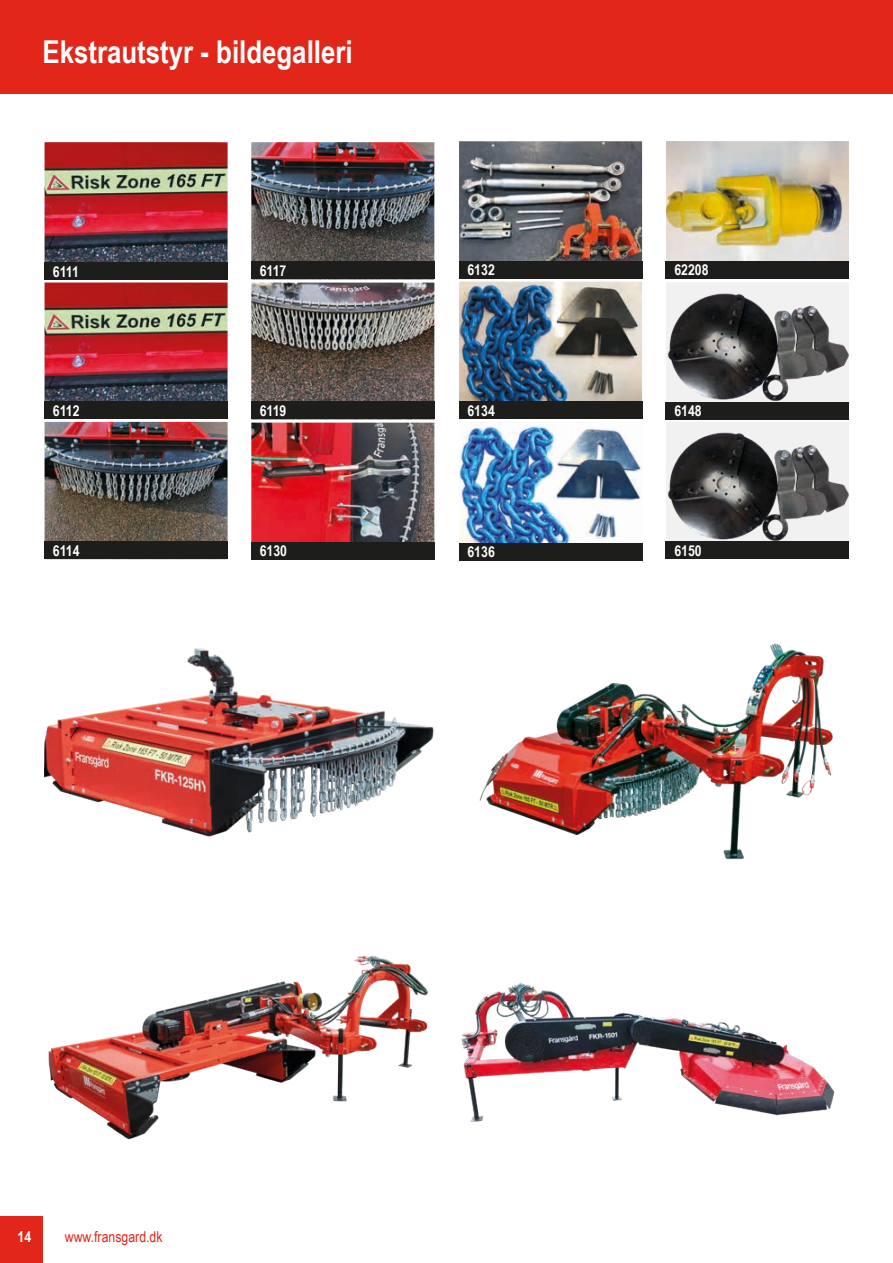
<style>
.page{position:relative;width:893px;height:1263px;background:#fff}
.page>*{position:absolute;margin:0;border:0;box-sizing:border-box;transform-origin:0 0}
.t1{font:700 31.5px "Arial Narrow";color:#fff}
.t2{font:700 15px "Arial Narrow";color:#fff}
.t3{font:15px "Arial Narrow";color:#e2261a}
</style>
<div class="page">
<img style="left:46px;top:282px;width:181px;height:120px">
<div style="left:42px;top:278px;width:189px;height:143px;border:3px solid #fff"></div>
<img style="left:46px;top:143px;width:181px;height:120px">
<div style="left:42px;top:139px;width:189px;height:143px;border:3px solid #fff"></div>
<img style="left:46px;top:423px;width:181px;height:119px">
<div style="left:42px;top:419px;width:189px;height:143px;border:3px solid #fff"></div>
<img style="left:667px;top:142px;width:181px;height:119px">
<div style="left:663px;top:138px;width:189px;height:143px;border:3px solid #fff"></div>
<img style="left:667px;top:283px;width:181px;height:119px">
<div style="left:663px;top:279px;width:189px;height:143px;border:3px solid #fff"></div>
<svg style="left:667px;top:423px;width:181px;height:119px"></svg>
<div style="left:663px;top:419px;width:189px;height:143px;border:3px solid #fff"></div>
<img style="left:460px;top:282px;width:181px;height:120px">
<div style="left:456px;top:278px;width:189px;height:143px;border:3px solid #fff"></div>
<img style="left:460px;top:423px;width:181px;height:120px">
<div style="left:456px;top:419px;width:189px;height:143px;border:3px solid #fff"></div>
<img style="left:252px;top:423px;width:181px;height:119px">
<div style="left:248px;top:419px;width:189px;height:143px;border:3px solid #fff"></div>
<img style="left:460px;top:142px;width:181px;height:119px">
<div style="left:456px;top:138px;width:189px;height:144px;border:3px solid #fff"></div>
<svg style="left:252px;top:283px;width:181px;height:119px;background:#6b6461"></svg>
<div style="left:248px;top:279px;width:189px;height:143px;border:3px solid #fff"></div>
<img style="left:252px;top:143px;width:181px;height:119px">
<div style="left:248px;top:139px;width:189px;height:143px;border:3px solid #fff"></div>
<img style="left:45px;top:648px;width:389px;height:189px">
<img style="left:479px;top:643px;width:354px;height:217px">
<img style="left:48px;top:955px;width:380px;height:185px">
<img style="left:461px;top:982px;width:374px;height:140px">
<div style="left:0;top:0;width:893px;height:94px;background:#e2261a"></div>
<div style="left:0;top:1216px;width:43px;height:47px;background:#e2261a"></div>
<div style="left:44px;top:402px;width:184px;height:17px;background:#1d1d1b"></div>
<div style="left:44px;top:263px;width:184px;height:17px;background:#1d1d1b"></div>
<div style="left:251px;top:262px;width:183px;height:17px;background:#1d1d1b"></div>
<div style="left:44px;top:542px;width:184px;height:17px;background:#1d1d1b"></div>
<div style="left:251px;top:402px;width:183px;height:17px;background:#1d1d1b"></div>
<div style="left:666px;top:261px;width:183px;height:17px;background:#1d1d1b"></div>
<div style="left:666px;top:402px;width:183px;height:17px;background:#1d1d1b"></div>
<div style="left:666px;top:542px;width:183px;height:17px;background:#1d1d1b"></div>
<div style="left:251px;top:542px;width:183px;height:17px;background:#1d1d1b"></div>
<div style="left:459px;top:261px;width:183px;height:17px;background:#1d1d1b"></div>
<div style="left:459px;top:402px;width:183px;height:17px;background:#1d1d1b"></div>
<div style="left:459px;top:543px;width:183px;height:17px;background:#1d1d1b"></div>
<h1 class="t1" style="left:43px;top:28px;width:312px">Ekstrautstyr - bildegalleri</h1>
<p class="t2" style="left:53px;top:260px;width:28px">6111</p>
<p class="t2" style="left:260px;top:259px;width:28px">6117</p>
<p class="t2" style="left:467px;top:259px;width:29px">6132</p>
<p class="t2" style="left:674px;top:259px;width:36px">62208</p>
<p class="t2" style="left:53px;top:399px;width:28px">6112</p>
<p class="t2" style="left:260px;top:399px;width:28px">6119</p>
<p class="t2" style="left:467px;top:399px;width:29px">6134</p>
<p class="t2" style="left:674px;top:400px;width:29px">6148</p>
<p class="t2" style="left:53px;top:539px;width:28px">6114</p>
<p class="t2" style="left:260px;top:540px;width:29px">6130</p>
<p class="t2" style="left:674px;top:539px;width:29px">6150</p>
<p class="t2" style="left:467px;top:540px;width:29px">6136</p>
<p class="t2" style="left:18px;top:1225px;width:15px">14</p>
<p class="t3" style="left:65px;top:1226px;width:99px">www.fransgard.dk</p>
</div>
